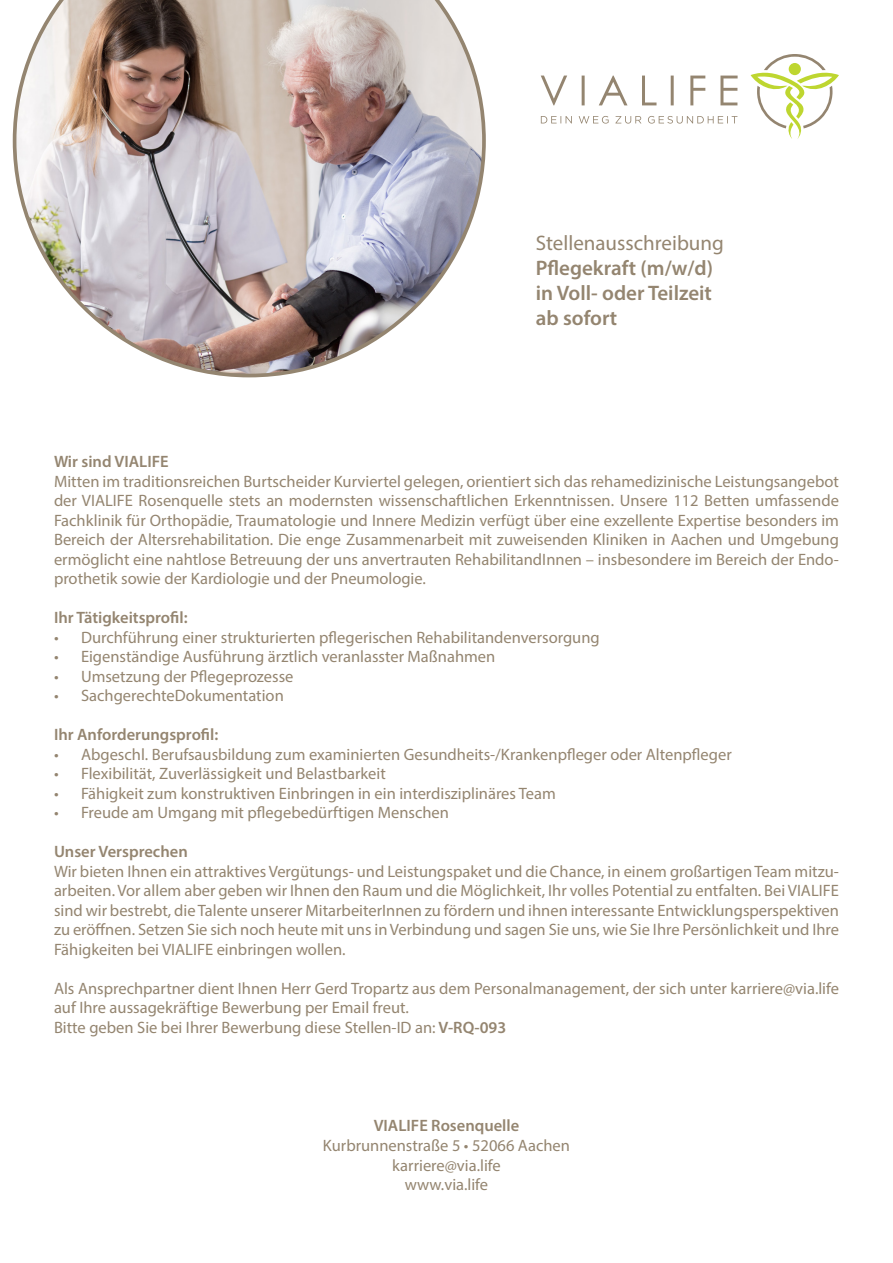
<style>
.page{position:relative;width:893px;height:1263px;background:#fff}
.page>*{position:absolute;margin:0;border:0;box-sizing:border-box;transform-origin:0 0}
.t1{font:600 21px "Myriad Pro";color:#948570}
.t2{font:21px "Myriad Pro";color:#948570}
.t3{font:16.5px/19.5px "Myriad Pro";color:#948570;text-align:justify}
.t4{font:600 16.5px "Myriad Pro";color:#948570}
.s1{font-weight:600}
</style>
<div class="page">
<img style="left:13px;top:0;width:473px;height:377px">
<svg style="left:751px;top:54px;width:88px;height:85px"></svg>
<svg style="left:541px;top:76px;width:197px;height:29px"></svg>
<svg style="left:541px;top:116px;width:196px;height:8px"></svg>
<p class="t2" style="left:536px;top:230px;width:190px">Stellenausschreibung</p>
<p class="t1" style="left:536px;top:254px;width:179px">Pflegekraft (m/w/d)</p>
<p class="t1" style="left:536px;top:280px;width:178px">in Voll- oder Teilzeit</p>
<p class="t1" style="left:536px;top:305px;width:83px">ab sofort</p>
<p class="t4" style="left:54px;top:451px;width:116px">Wir sind VIALIFE</p>
<p class="t3" style="left:54px;top:471px;width:786px">Mitten im traditionsreichen Burtscheider Kurviertel gelegen, orientiert sich das rehamedizinische Leistungsangebot der VIALIFE Rosenquelle stets an modernsten wissenschaftlichen Erkenntnissen. Unsere 112 Betten umfassende Fachklinik für Orthopädie, Traumatologie und Innere Medizin verfügt über eine exzellente Expertise besonders im Bereich der Altersrehabilitation. Die enge Zusammenarbeit mit zuweisenden Kliniken in Aachen und Umgebung ermöglicht eine nahtlose Betreuung der uns anvertrauten RehabilitandInnen – insbesondere im Bereich der Endo&shy;prothetik sowie der Kardiologie und der Pneumologie.</p>
<p class="t4" style="left:54px;top:607px;width:135px">Ihr Tätigkeitsprofil:</p>
<p class="t3" style="left:54px;top:627px;width:547px">• Durchführung einer strukturierten pflegerischen Rehabilitandenversorgung</p>
<p class="t3" style="left:54px;top:647px;width:443px">• Eigenständige Ausführung ärztlich veranlasster Maßnahmen</p>
<p class="t3" style="left:54px;top:666px;width:241px">• Umsetzung der Pflegeprozesse</p>
<p class="t3" style="left:54px;top:686px;width:231px">• SachgerechteDokumentation</p>
<p class="t4" style="left:54px;top:724px;width:166px">Ihr Anforderungsprofil:</p>
<p class="t3" style="left:54px;top:744px;width:679px">• Abgeschl. Berufsausbildung zum examinierten Gesundheits-/Krankenpfleger oder Altenpfleger</p>
<p class="t3" style="left:54px;top:764px;width:333px">• Flexibilität, Zuverlässigkeit und Belastbarkeit</p>
<p class="t3" style="left:54px;top:783px;width:503px">• Fähigkeit zum konstruktiven Einbringen in ein interdisziplinäres Team</p>
<p class="t3" style="left:54px;top:803px;width:397px">• Freude am Umgang mit pflegebedürftigen Menschen</p>
<p class="t4" style="left:54px;top:841px;width:135px">Unser Versprechen</p>
<p class="t3" style="left:54px;top:861px;width:787px">Wir bieten Ihnen ein attraktives Vergütungs- und Leistungspaket und die Chance, in einem großartigen Team mitzu&shy;arbeiten. Vor allem aber geben wir Ihnen den Raum und die Möglichkeit, Ihr volles Potential zu entfalten. Bei VIALIFE sind wir bestrebt, die Talente unserer MitarbeiterInnen zu fördern und ihnen interessante Entwicklungsperspektiven zu eröffnen. Setzen Sie sich noch heute mit uns in Verbindung und sagen Sie uns, wie Sie Ihre Persönlichkeit und Ihre Fähigkeiten bei VIALIFE einbringen wollen.</p>
<p class="t3" style="left:54px;top:978px;width:786px">Als Ansprechpartner dient Ihnen Herr Gerd Tropartz aus dem Personalmanagement, der sich unter karriere@via.life auf Ihre aussagekräftige Bewerbung per Email freut.</p>
<p class="t3" style="left:54px;top:1017px;width:454px">Bitte geben Sie bei Ihrer Bewerbung diese Stellen-ID an: <span class="s1">V-RQ-093</span></p>
<p class="t4" style="left:374px;top:1115px;width:147px">VIALIFE Rosenquelle</p>
<p class="t3" style="left:323px;top:1135px;width:249px">Kurbrunnenstraße 5 • 52066 Aachen</p>
<p class="t3" style="left:392px;top:1155px;width:110px">karriere@via.life</p>
<p class="t3" style="left:405px;top:1174px;width:85px">www.via.life</p>
</div>
